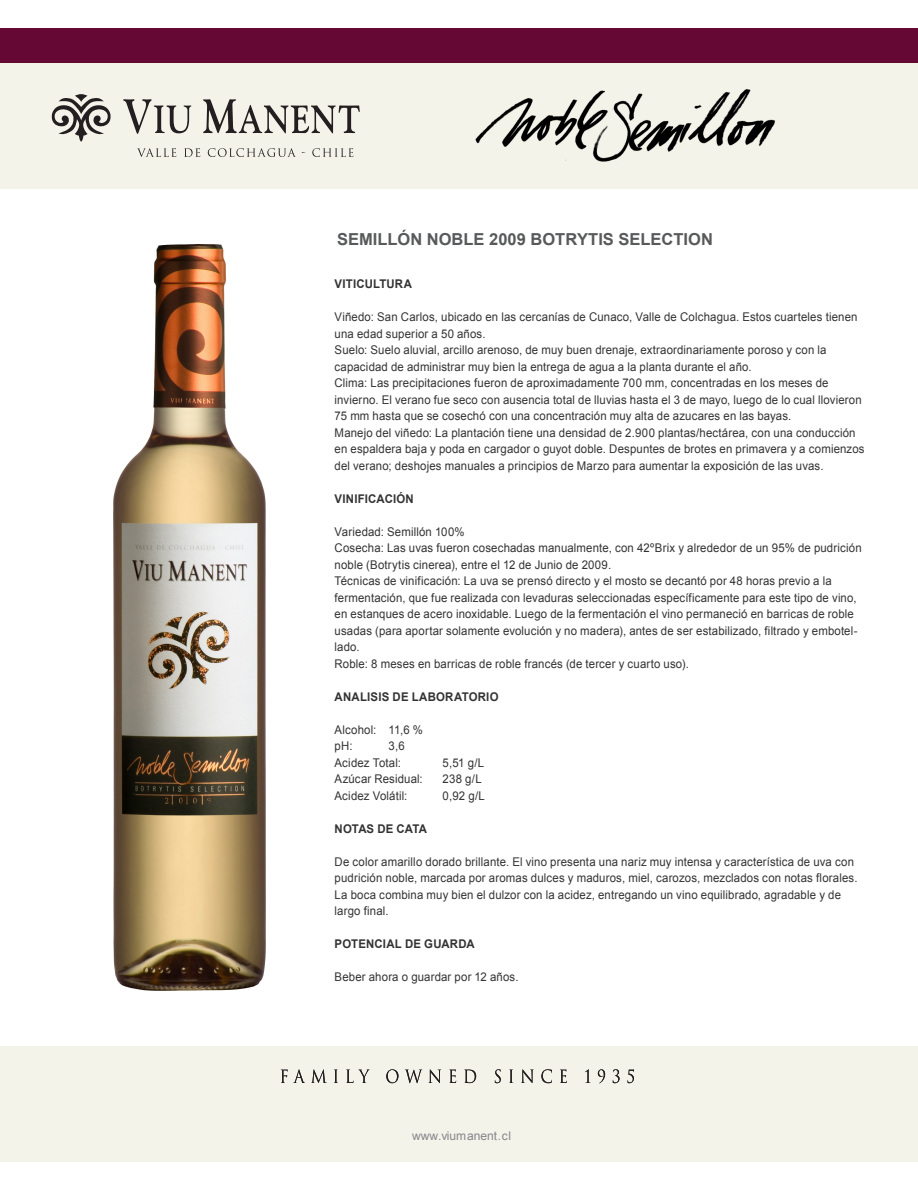
<style>
.page{position:relative;width:918px;height:1188px;background:#fff}
.page>*{position:absolute;margin:0;border:0;box-sizing:border-box;transform-origin:0 0}
.t1{font:700 16.5px "Arial";color:#58595b}
.t2{font:12px/16.5px "Arial";letter-spacing:.015em;color:#333;scale:.95 1}
.t3{font:700 12px "Arial";letter-spacing:.02em;color:#333;scale:.95 1}
.t4{font:12px "Arial";color:#86868a}
.t5{font:700 12px "Arial";color:#333;scale:.95 1}
</style>
<div class="page">
<div style="left:0;top:28px;width:918px;height:36px;background:#650934"></div>
<div style="left:0;top:64px;width:918px;height:125px;background:#f4f3ea"></div>
<div style="left:0;top:1046px;width:918px;height:115px;background:#f4f3ea"></div>
<svg style="left:51px;top:94px;width:60px;height:48px"></svg>
<svg style="left:123px;top:99px;width:68px;height:35px"></svg>
<svg style="left:203px;top:99px;width:157px;height:34px"></svg>
<svg style="left:137px;top:148px;width:39px;height:9px"></svg>
<svg style="left:184px;top:148px;width:16px;height:9px"></svg>
<svg style="left:208px;top:148px;width:88px;height:9px"></svg>
<svg style="left:312px;top:148px;width:41px;height:9px"></svg>
<svg style="left:281px;top:1069px;width:24px;height:14px"></svg>
<svg style="left:311px;top:1069px;width:16px;height:14px"></svg>
<svg style="left:334px;top:1070px;width:4px;height:13px"></svg>
<svg style="left:346px;top:1070px;width:23px;height:13px"></svg>
<svg style="left:386px;top:1069px;width:12px;height:14px"></svg>
<svg style="left:405px;top:1070px;width:17px;height:13px"></svg>
<svg style="left:429px;top:1069px;width:12px;height:14px"></svg>
<svg style="left:449px;top:1069px;width:7px;height:14px"></svg>
<svg style="left:464px;top:1069px;width:12px;height:14px"></svg>
<svg style="left:495px;top:1069px;width:6px;height:14px"></svg>
<svg style="left:509px;top:1070px;width:4px;height:13px"></svg>
<svg style="left:521px;top:1069px;width:13px;height:14px"></svg>
<svg style="left:541px;top:1069px;width:11px;height:14px"></svg>
<svg style="left:560px;top:1069px;width:7px;height:14px"></svg>
<svg style="left:585px;top:1069px;width:5px;height:14px"></svg>
<svg style="left:598px;top:1069px;width:7px;height:14px"></svg>
<svg style="left:613px;top:1069px;width:7px;height:14px"></svg>
<svg style="left:628px;top:1070px;width:6px;height:13px"></svg>
<img style="left:475px;top:89px;width:300px;height:73px">
<img style="left:114px;top:245px;width:151px;height:745px">
<h1 class="t1" style="left:337px;top:228px;width:377px">SEMILLÓN NOBLE 2009 BOTRYTIS SELECTION</h1>
<p class="t3" style="left:335px;top:276px;width:83px">VITICULTURA</p>
<p class="t2" style="left:335px;top:309px;width:559px">Viñedo: San Carlos, ubicado en las cercanías de Cunaco, Valle de Colchagua. Estos cuarteles tienen una edad superior a 50 años.<br>Suelo: Suelo aluvial, arcillo arenoso, de muy buen drenaje, extraordinariamente poroso y con la capacidad de administrar muy bien la entrega de agua a la planta durante el año.<br>Clima: Las precipitaciones fueron de aproximadamente 700 mm, concentradas en los meses de invierno. El verano fue seco con ausencia total de lluvias hasta el 3 de mayo, luego de lo cual llovieron 75 mm hasta que se cosechó con una concentración muy alta de azucares en las bayas.<br>Manejo del viñedo: La plantación tiene una densidad de 2.900 plantas/hectárea, con una conducción en espaldera baja y poda en cargador o guyot doble. Despuntes de brotes en primavera y a comienzos del verano; deshojes manuales a principios de Marzo para aumentar la exposición de las uvas.</p>
<p class="t3" style="left:335px;top:491px;width:85px">VINIFICACIÓN</p>
<p class="t2" style="left:335px;top:524px;width:556px">Variedad: Semillón 100%<br>Cosecha: Las uvas fueron cosechadas manualmente, con 42ºBrix y alrededor de un 95% de pudrición noble (Botrytis cinerea), entre el 12 de Junio de 2009.<br>Técnicas de vinificación: La uva se prensó directo y el mosto se decantó por 48 horas previo a la fermentación, que fue realizada con levaduras seleccionadas específicamente para este tipo de vino, en estanques de acero inoxidable. Luego de la fermentación el vino permaneció en barricas de roble usadas (para aportar solamente evolución y no madera), antes de ser estabilizado, filtrado y embotel&shy;lado.<br>Roble: 8 meses en barricas de roble francés (de tercer y cuarto uso).</p>
<p class="t3" style="left:335px;top:689px;width:174px">ANALISIS DE LABORATORIO</p>
<p class="t2" style="left:335px;top:722px;width:95px">Alcohol: 11,6 % pH:</p>
<p class="t2" style="left:335px;top:738px;width:75px;text-indent:54px">3,6<br>Acidez Total:</p>
<p class="t2" style="left:443px;top:755px;width:45px">5,51 g/L</p>
<p class="t2" style="left:335px;top:771px;width:94px">Azúcar Residual:</p>
<p class="t2" style="left:443px;top:771px;width:43px">238 g/L</p>
<p class="t2" style="left:335px;top:788px;width:78px">Acidez Volátil:</p>
<p class="t2" style="left:443px;top:788px;width:46px">0,92 g/L</p>
<p class="t5" style="left:335px;top:821px;width:99px">NOTAS DE CATA</p>
<p class="t2" style="left:335px;top:854px;width:552px">De color amarillo dorado brillante. El vino presenta una nariz muy intensa y característica de uva con pudrición noble, marcada por aromas dulces y maduros, miel, carozos, mezclados con notas florales.<br>La boca combina muy bien el dulzor con la acidez, entregando un vino equilibrado, agradable y de largo final.</p>
<p class="t3" style="left:335px;top:936px;width:149px">POTENCIAL DE GUARDA</p>
<p class="t2" style="left:335px;top:969px;width:195px">Beber ahora o guardar por 12 años.</p>
<p class="t4" style="left:412px;top:1128px;width:101px">www.viumanent.cl</p>
</div>
